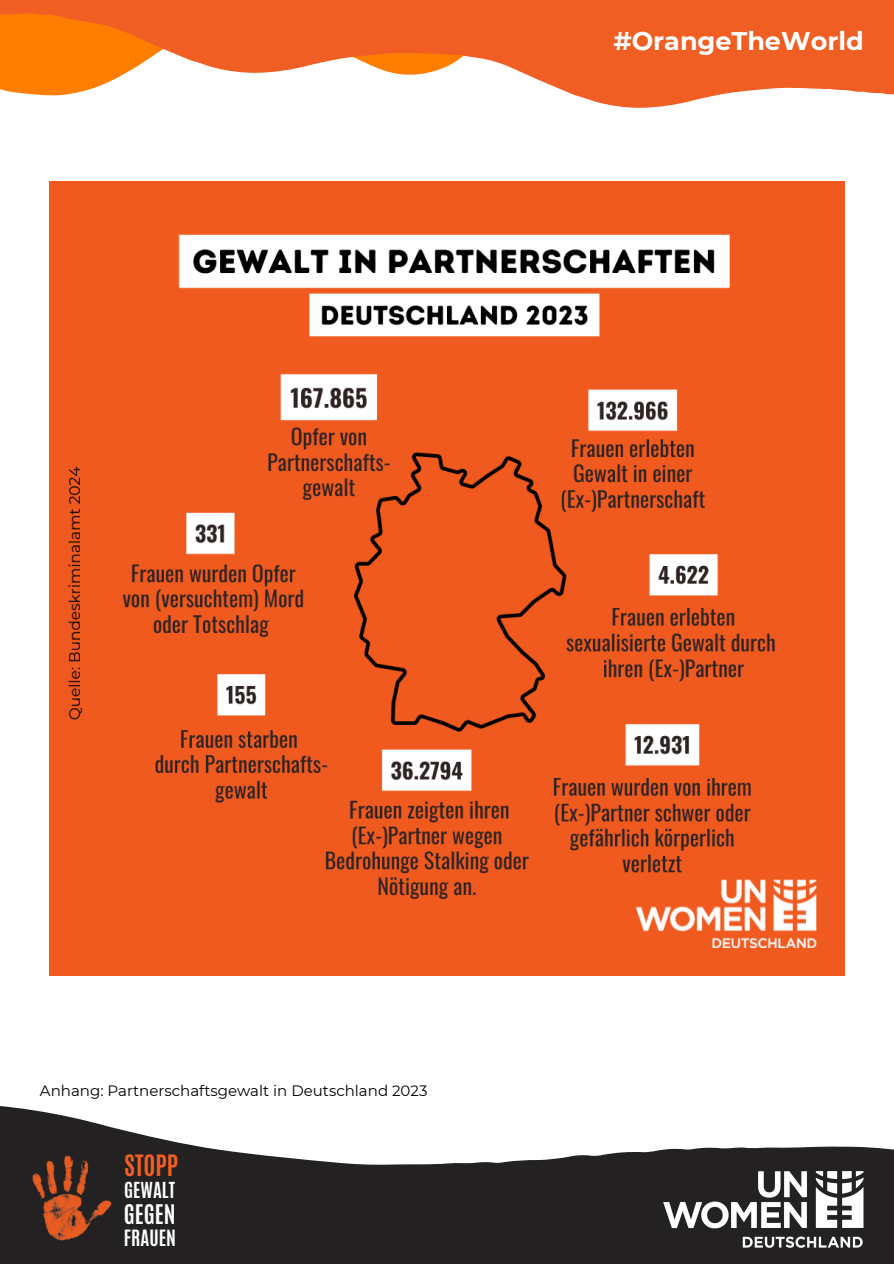
<style>
.page{position:relative;width:894px;height:1264px;background:#fff}
.page>*{position:absolute;margin:0;border:0;box-sizing:border-box;transform-origin:0 0}
.t1{font:700 25.5px "Montserrat";color:#fff}
.t2{font:700 24.6px "Antonio";color:#f15e24}
.t3{font:700 22.5px "Antonio";color:#fff}
.t4{font:700 18.75px "Antonio";color:#fff}
.t5{font:700 18.45px "Antonio";color:#fff}
.t6{font:15px "Montserrat";color:#000}
</style>
<div class="page">
<svg style="left:0;top:1106px;width:893px;height:157px;fill:#232121"></svg>
<img style="left:659px;top:1169px;width:206px;height:79px">
<img style="left:14px;top:1146px;width:109px;height:107px">
<svg style="left:558px;top:0;width:335px;height:108px;fill:#f15e24"></svg>
<svg style="left:0;top:88px;width:94px;height:8px"></svg>
<svg style="left:0;top:0;width:701px;height:88px;fill:#f15e24"></svg>
<img style="left:49px;top:181px;width:794px;height:794px">
<h2 class="t1" style="left:613px;top:26px;width:252px">#OrangeTheWorld</h2>
<p class="t6" style="left:40px;top:1081px;width:389px">Anhang: Partnerschaftsgewalt in Deutschland 2023</p>
<p class="t2" style="left:124px;top:1148px;width:55px">STOPP</p>
<p class="t5" style="left:124px;top:1177px;width:52px">GEWALT</p>
<p class="t4" style="left:124px;top:1224px;width:54px">FRAUEN</p>
<h3 class="t3" style="left:124px;top:1197px;width:53px">GEGEN</h3>
</div>
